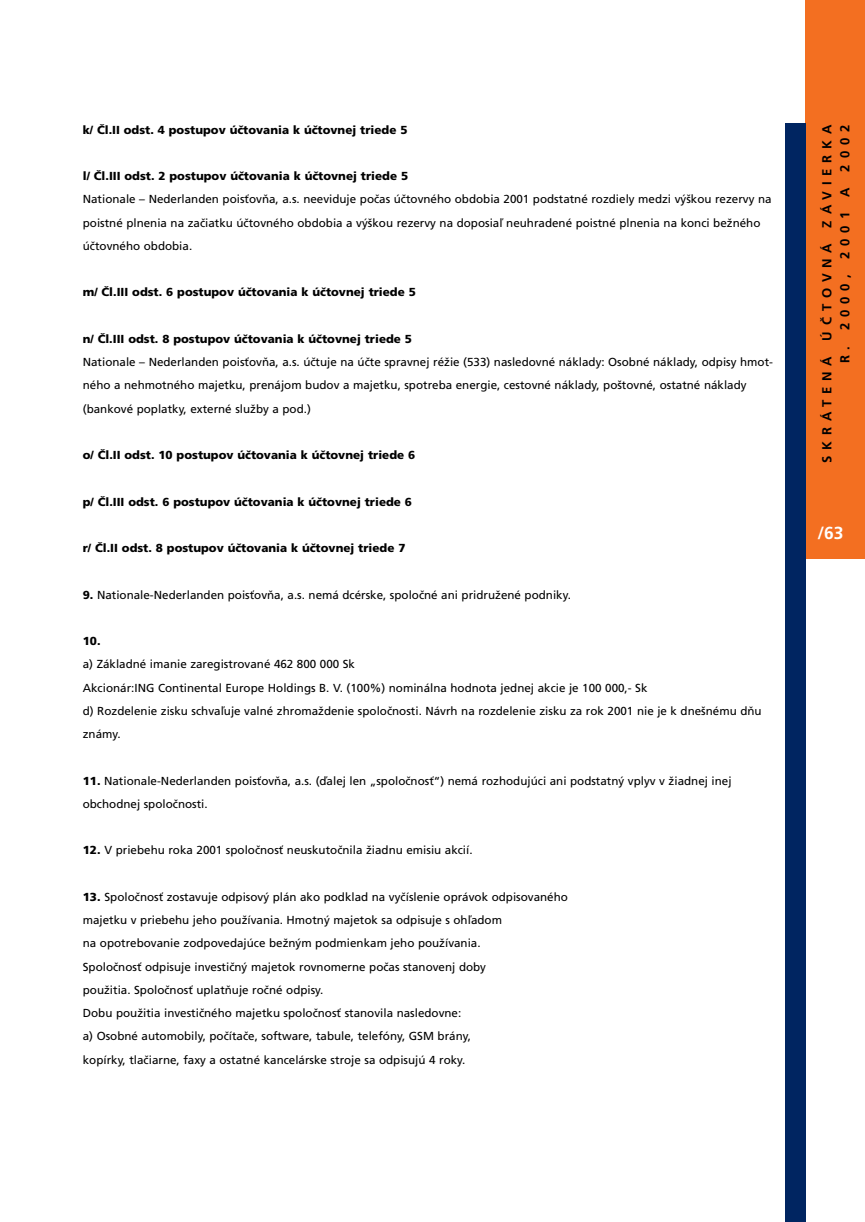
<style>
.page{position:relative;width:865px;height:1222px;background:#fff}
.page>*{position:absolute;margin:0;border:0;box-sizing:border-box;transform-origin:0 0}
.t1{font:700 17.5px "Frutiger CE";color:#fff}
.t2{font:700 13.12px/17.8px "Frutiger CE";letter-spacing:.445em;color:#000;text-align:right}
.t3{font:11.55px/23.3px "Frutiger CE";color:#000}
.t4{font:900 11.55px "Frutiger CE";color:#000}
.s1{font-weight:900}
</style>
<div class="page">
<div style="left:804px;top:0;width:60px;height:558px;background:#f36f21"></div>
<div style="left:785px;top:123px;width:20px;height:1098px;background:#002561"></div>
<p class="t4" style="left:83px;top:125px;width:326px">k/ Čl.II odst. 4 postupov účtovania k účtovnej triede 5</p>
<p class="t4" style="left:83px;top:172px;width:327px">l/ Čl.III odst. 2 postupov účtovania k účtovnej triede 5</p>
<p class="t3" style="left:83px;top:189px;width:690px">Nationale – Nederlanden poisťovňa, a.s. neeviduje počas účtovného obdobia 2001 podstatné rozdiely medzi výškou rezervy na poistné plnenia na začiatku účtovného obdobia a výškou rezervy na doposiaľ neuhradené poistné plnenia na konci bežného účtovného obdobia.</p>
<p class="t4" style="left:83px;top:288px;width:334px">m/ Čl.III odst. 6 postupov účtovania k účtovnej triede 5</p>
<p class="t4" style="left:83px;top:335px;width:331px">n/ Čl.III odst. 8 postupov účtovania k účtovnej triede 5</p>
<p class="t3" style="left:83px;top:352px;width:691px">Nationale – Nederlanden poisťovňa, a.s. účtuje na účte spravnej réžie (533) nasledovné náklady: Osobné náklady, odpisy hmot&shy;ného a nehmotného majetku, prenájom budov a majetku, spotreba energie, cestovné náklady, poštovné, ostatné náklady (bankové poplatky, externé služby a pod.)</p>
<p class="t4" style="left:83px;top:451px;width:334px">o/ Čl.II odst. 10 postupov účtovania k účtovnej triede 6</p>
<p class="t4" style="left:83px;top:497px;width:331px">p/ Čl.III odst. 6 postupov účtovania k účtovnej triede 6</p>
<p class="t4" style="left:83px;top:544px;width:324px">r/ Čl.II odst. 8 postupov účtovania k účtovnej triede 7</p>
<p class="t3" style="left:83px;top:584px;width:489px"><span class="s1">9.</span> Nationale-Nederlanden poisťovňa, a.s. nemá dcérske, spoločné ani pridružené podniky.</p>
<p class="t4" style="left:83px;top:637px;width:19px">10.</p>
<p class="t3" style="left:83px;top:654px;width:680px">a) Základné imanie zaregistrované 462 800 000 Sk<br>Akcionár:ING Continental Europe Holdings B. V. (100%) nominálna hodnota jednej akcie je 100 000,- Sk<br>d) Rozdelenie zisku schvaľuje valné zhromaždenie spoločnosti. Návrh na rozdelenie zisku za rok 2001 nie je k dnešnému dňu známy.</p>
<p class="t3" style="left:83px;top:770px;width:650px"><span class="s1">11.</span> Nationale-Nederlanden poisťovňa, a.s. (ďalej len „spoločnosť“) nemá rozhodujúci ani podstatný vplyv v žiadnej inej obchodnej spoločnosti.</p>
<p class="t3" style="left:83px;top:840px;width:391px"><span class="s1">12.</span> V priebehu roka 2001 spoločnosť neuskutočnila žiadnu emisiu akcií.</p>
<p class="t3" style="left:83px;top:886px;width:486px"><span class="s1">13.</span> Spoločnosť zostavuje odpisový plán ako podklad na vyčíslenie oprávok odpisovaného majetku v priebehu jeho používania. Hmotný majetok sa odpisuje s ohľadom<br>na opotrebovanie zodpovedajúce bežným podmienkam jeho používania.<br>Spoločnosť odpisuje investičný majetok rovnomerne počas stanovenj doby<br>použitia. Spoločnosť uplatňuje ročné odpisy.<br>Dobu použitia investičného majetku spoločnosť stanovila nasledovne:<br>a) Osobné automobily, počítače, software, tabule, telefóny, GSM brány,<br>kopírky, tlačiarne, faxy a ostatné kancelárske stroje sa odpisujú 4 roky.</p>
<p class="t2" style="left:819px;top:462px;width:339px;rotate:-90deg">SKRÁTENÁ ÚČTOVNÁ ZÁVIERKA<br>R. 2000, 2001 A 2002</p>
<h1 class="t1" style="left:817px;top:526px;width:28px">/63</h1>
</div>
